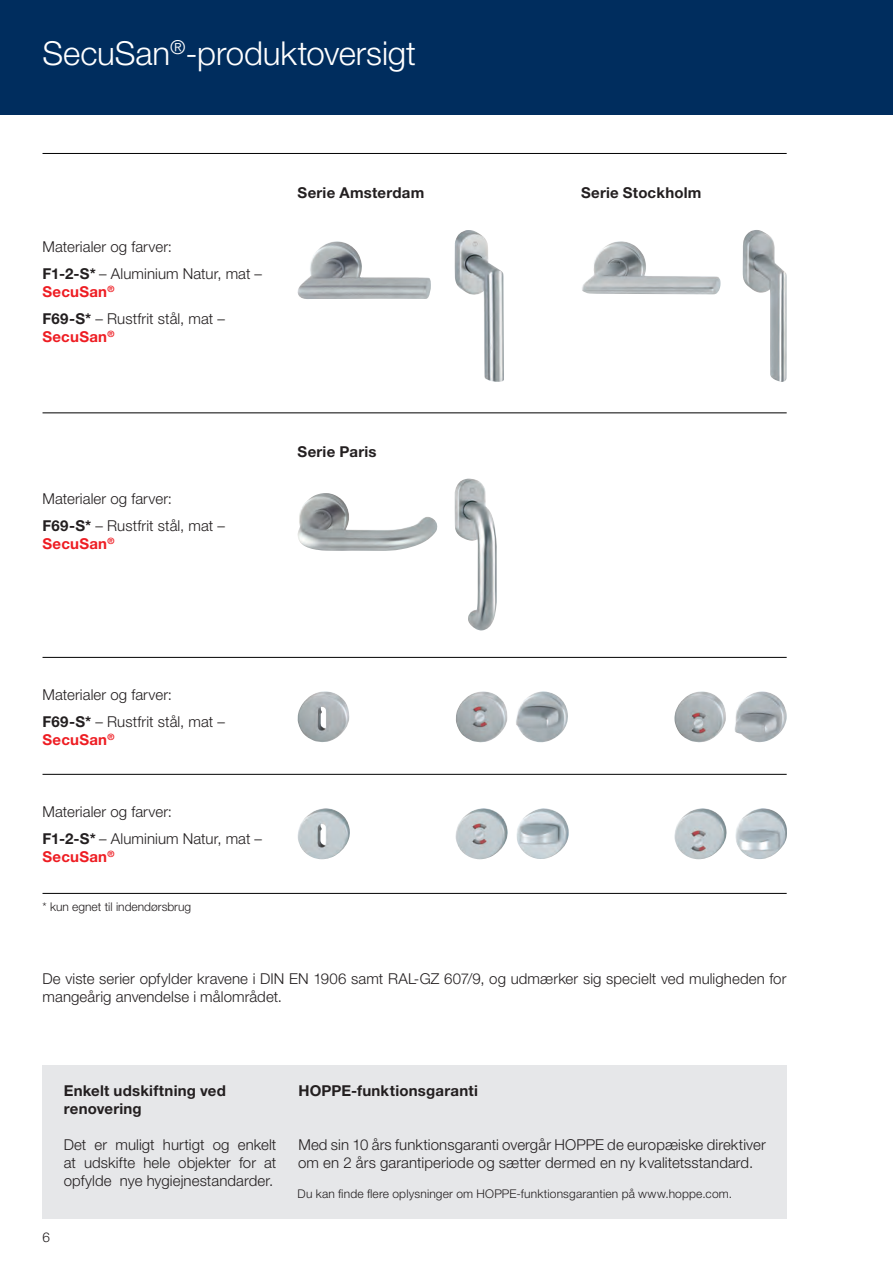
<style>
.page{position:relative;width:893px;height:1263px;background:#fff}
.page>*{position:absolute;margin:0;border:0;box-sizing:border-box;transform-origin:0 0}
.t1{font:300 33px "Helvetica Neue LTW1 G";letter-spacing:-.005em;color:#fff}
.t2{font:300 15px/27px "Helvetica Neue LTW1 G";letter-spacing:.005em;color:#231f20}
.t3{font:700 15px/18px "Helvetica Neue LTW1 G";letter-spacing:.015em;color:#231f20}
.t4{font:700 15px "Helvetica Neue LTW1 G";letter-spacing:.02em;color:#ee1d23}
.t5{font:300 13.5px "Helvetica Neue LTW1 G";color:#231f20}
.t6{font:300 12px "Helvetica Neue LTW1 G";letter-spacing:.015em;color:#231f20}
.s1{font-weight:700}
.s2{font-weight:700;color:#ee1d23}
</style>
<div class="page">
<div style="left:0;top:0;width:893px;height:115px;background:#002d5e"></div>
<hr style="left:43px;top:774px;width:744px;height:1px;background:#000">
<hr style="left:43px;top:153px;width:744px;height:1px;background:#000">
<hr style="left:43px;top:412px;width:744px;height:1px;background:#000">
<hr style="left:43px;top:657px;width:744px;height:1px;background:#000">
<hr style="left:43px;top:893px;width:744px;height:1px;background:#000">
<img style="left:674px;top:691px;width:113px;height:51px">
<img style="left:456px;top:691px;width:112px;height:51px">
<img style="left:298px;top:691px;width:51px;height:51px">
<img style="left:674px;top:808px;width:113px;height:51px">
<img style="left:297px;top:808px;width:53px;height:51px">
<img style="left:456px;top:808px;width:113px;height:51px">
<div style="left:43px;top:1065px;width:744px;height:154px;background:#e6e7e9"></div>
<img style="left:298px;top:241px;width:133px;height:58px">
<img style="left:455px;top:230px;width:49px;height:152px">
<img style="left:582px;top:241px;width:138px;height:53px">
<img style="left:743px;top:230px;width:44px;height:152px">
<img style="left:297px;top:493px;width:140px;height:58px">
<img style="left:455px;top:478px;width:42px;height:153px">
<h1 class="t1" style="left:43px;top:33px;width:375px">SecuSan<sup>®</sup>-produktoversigt</h1>
<p class="t2" style="left:43px;top:233px;width:221px">Materialer og farver:<br><span class="s1">F1-2-S*</span> – Aluminium Natur, mat –</p>
<p class="t2" style="left:43px;top:278px;width:184px"><span class="s2">SecuSan</span><sup>®<br></sup><span class="s1">F69-S*</span> – Rustfrit stål, mat –</p>
<p class="t4" style="left:43px;top:327px;width:73px">SecuSan<sup>®</sup></p>
<p class="t3" style="left:298px;top:183px;width:128px">Serie Amsterdam</p>
<p class="t3" style="left:581px;top:183px;width:122px">Serie Stockholm</p>
<p class="t2" style="left:43px;top:485px;width:184px">Materialer og farver:<br><span class="s1">F69-S*</span> – Rustfrit stål, mat –</p>
<p class="t4" style="left:43px;top:534px;width:73px">SecuSan<sup>®</sup></p>
<p class="t3" style="left:298px;top:443px;width:80px">Serie Paris</p>
<p class="t2" style="left:43px;top:681px;width:184px">Materialer og farver:<br><span class="s1">F69-S*</span> – Rustfrit stål, mat –</p>
<p class="t4" style="left:43px;top:730px;width:73px">SecuSan<sup>®</sup></p>
<p class="t2" style="left:43px;top:798px;width:221px">Materialer og farver:<br><span class="s1">F1-2-S*</span> – Aluminium Natur, mat –</p>
<p class="t4" style="left:43px;top:847px;width:73px">SecuSan<sup>®</sup></p>
<p class="t6" style="left:43px;top:899px;width:150px">* kun egnet til indendørsbrug</p>
<p class="t2" style="left:43px;top:970px;width:745px;line-height:18px">De viste serier opfylder kravene i DIN EN 1906 samt RAL-GZ 607/9, og udmærker sig specielt ved muligheden for mangeårig anvendelse i målområdet.</p>
<p class="t3" style="left:64px;top:1082px;width:164px">Enkelt udskiftning ved renovering</p>
<p class="t2" style="left:64px;top:1136px;width:214px;line-height:18px;text-align:justify">Det er muligt hurtigt og enkelt at udskifte hele objekter for at opfylde nye hygiejnestandarder.</p>
<p class="t5" style="left:43px;top:1229px;width:9px">6</p>
<p class="t3" style="left:298px;top:1082px;width:181px">HOPPE-funktionsgaranti</p>
<p class="t2" style="left:298px;top:1136px;width:469px;line-height:18px">Med sin 10 års funktionsgaranti overgår HOPPE de europæiske direktiver om en 2 års garantiperiode og sætter dermed en ny kvalitetsstandard.</p>
<p class="t6" style="left:298px;top:1186px;width:436px">Du kan finde flere oplysninger om HOPPE-funktionsgarantien på www.hoppe.com.</p>
</div>
